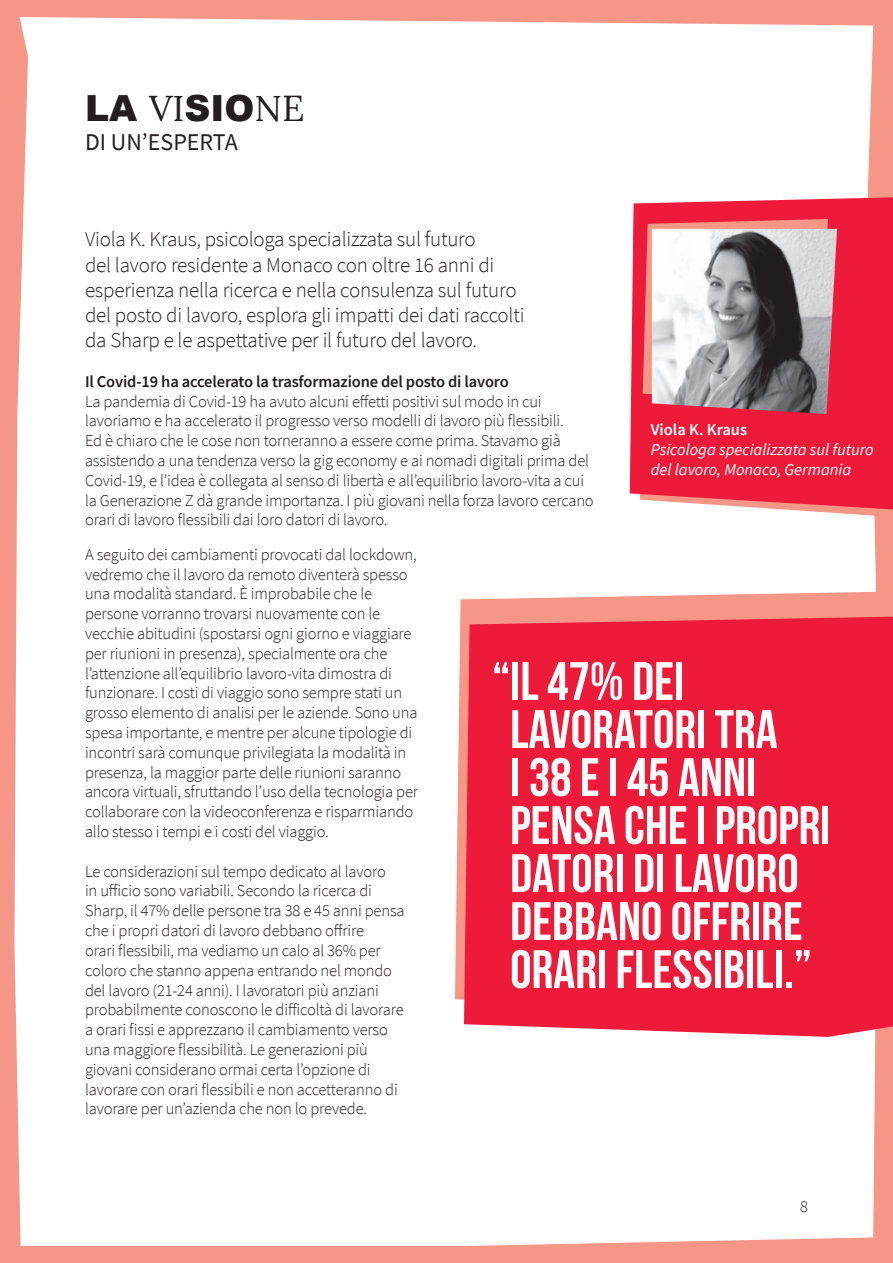
<style>
.page{position:relative;width:893px;height:1263px;background:#f59687}
.page>*{position:absolute;margin:0;border:0;box-sizing:border-box;transform-origin:0 0}
.t1{font:700 54px/48px "Bebas Neue";color:#fff}
.t2{font:900 36px "Arial";color:#231f20}
.t3{font:24px "Source Sans Pro";color:#231f20}
.t4{font:300 21px/25.2px "Source Sans Pro";letter-spacing:-.01em;color:#231f20}
.t5{font:300 16.5px/19.8px "Source Sans Pro";letter-spacing:-.01em;color:#231f20}
.t6{font:italic 16.5px/19.8px "Source Sans Pro";color:#fff}
.t7{font:600 16.5px "Source Sans Pro";letter-spacing:-.01em;color:#231f20}
.t8{font:600 16.5px "Source Sans Pro";color:#fff}
.s1{font-family:"Lora";font-weight:400}
</style>
<div class="page">
<div style="left:14px;top:17px;width:862px;height:1229px;background:#fff"></div>
<svg style="left:455px;top:591px;width:437px;height:421px"></svg>
<svg style="left:640px;top:509px;width:253px;height:8px;fill:#fff"></svg>
<svg style="left:630px;top:197px;width:263px;height:312px;background:#ee2845"></svg>
<svg style="left:643px;top:219px;width:185px;height:185px"></svg>
<img style="left:652px;top:229px;width:185px;height:185px">
<div style="left:464px;top:617px;width:429px;height:420px;background:#ed1a3a"></div>
<h2 class="t2" style="left:85px;top:82px;width:221px">LA <span class="s1">VI</span>SIO<span class="s1">NE</span></h2>
<h3 class="t3" style="left:85px;top:127px;width:154px">DI UN’ESPERTA</h3>
<p class="t4" style="left:85px;top:227px;width:441px">Viola K. Kraus, psicologa specializzata sul futuro<br>del lavoro residente a Monaco con oltre 16 anni di esperienza nella ricerca e nella consulenza sul futuro del posto di lavoro, esplora gli impatti dei dati raccolti da Sharp e le aspettative per il futuro del lavoro.</p>
<p class="t7" style="left:85px;top:371px;width:425px">Il Covid-19 ha accelerato la trasformazione del posto di lavoro</p>
<p class="t5" style="left:85px;top:391px;width:510px">La pandemia di Covid-19 ha avuto alcuni effetti positivi sul modo in cui lavoriamo e ha accelerato il progresso verso modelli di lavoro più flessibili.<br>Ed è chiaro che le cose non torneranno a essere come prima. Stavamo già assistendo a una tendenza verso la gig economy e ai nomadi digitali prima del Covid-19, e l’idea è collegata al senso di libertà e all’equilibrio lavoro-vita a cui la Generazione Z dà grande importanza. I più giovani nella forza lavoro cercano orari di lavoro flessibili dai loro datori di lavoro.</p>
<p class="t8" style="left:651px;top:419px;width:98px">Viola K. Kraus</p>
<p class="t6" style="left:651px;top:439px;width:225px">Psicologa specializzata sul futuro del lavoro, Monaco, Germania</p>
<p class="t5" style="left:85px;top:544px;width:335px">A seguito dei cambiamenti provocati dal lockdown, vedremo che il lavoro da remoto diventerà spesso una modalità standard. È improbabile che le persone vorranno trovarsi nuovamente con le vecchie abitudini (spostarsi ogni giorno e viaggiare per riunioni in presenza), specialmente ora che l’attenzione all’equilibrio lavoro-vita dimostra di funzionare. I costi di viaggio sono sempre stati un grosso elemento di analisi per le aziende. Sono una spesa importante, e mentre per alcune tipologie di incontri sarà comunque privilegiata la modalità in presenza, la maggior parte delle riunioni saranno ancora virtuali, sfruttando l’uso della tecnologia per collaborare con la videoconferenza e risparmiando allo stesso i tempi e i costi del viaggio.</p>
<p class="t5" style="left:85px;top:861px;width:321px">Le considerazioni sul tempo dedicato al lavoro<br>in ufficio sono variabili. Secondo la ricerca di Sharp, il 47% delle persone tra 38 e 45 anni pensa che i propri datori di lavoro debbano offrire<br>orari flessibili, ma vediamo un calo al 36% per coloro che stanno appena entrando nel mondo del lavoro (21-24 anni). I lavoratori più anziani probabilmente conoscono le difficoltà di lavorare a orari fissi e apprezzano il cambiamento verso una maggiore flessibilità. Le generazioni più giovani considerano ormai certa l’opzione di lavorare con orari flessibili e non accetteranno di lavorare per un’azienda che non lo prevede.</p>
<h1 class="t1" style="left:510px;top:657px;width:322px;text-indent:-18px">“IL 47% DEI<br>LAVORATORI TRA<br>I 38 E I 45 ANNI<br>PENSA CHE I PROPRI<br>DATORI DI LAVORO<br>DEBBANO OFFRIRE<br>ORARI FLESSIBILI.”</h1>
<p class="t5" style="left:800px;top:1196px;width:9px">8</p>
</div>
